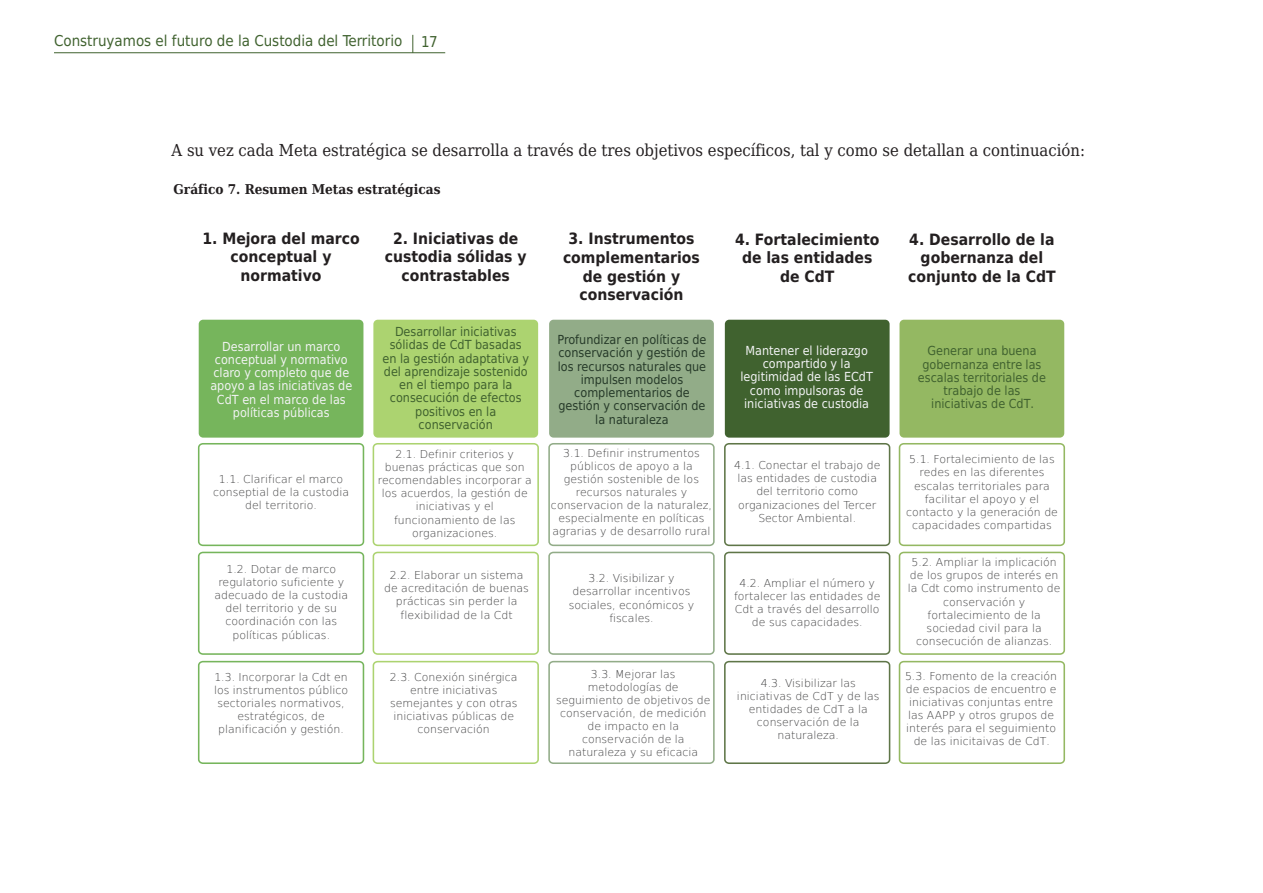
<style>
.page{position:relative;width:1263px;height:893px;background:#fff}
.page>*{position:absolute;margin:0;border:0;box-sizing:border-box;transform-origin:0 0}
.Texto{font:16.5px "DejaVu Serif Condensed";color:#231f20}
.t1{font:700 15.6px/18.8px "DejaVu Sans Condensed";color:#231f20;text-align:center}
.t2{font:15px "DejaVu Sans Condensed";color:#40622f}
.Texto-2{font:700 13.5px "DejaVu Serif Condensed";color:#231f20}
.t3{font:12.45px/13.2px "DejaVu Sans Condensed";color:#40622f;text-align:center}
.t4{font:12.45px/13.2px "DejaVu Sans Condensed";color:#f2f3f4;text-align:center}
.t5{font:12.45px/13.2px "DejaVu Sans Condensed";color:#263a29;text-align:center}
.t6{font:200 10.95px/13px "DejaVu Sans";color:#3e3e3f;text-align:center}
</style>
<div class="page">
<hr style="left:54px;top:52px;width:391px;height:1px;background:#40622f">
<svg style="left:413px;top:35px;width:1px;height:18px"></svg>
<div style="left:199px;top:320px;width:164px;height:118px;background:#76b55c;border-radius:4px"></div>
<svg style="left:198px;top:443px;width:166px;height:103px"></svg>
<svg style="left:198px;top:552px;width:166px;height:103px"></svg>
<svg style="left:198px;top:661px;width:166px;height:103px"></svg>
<div style="left:373px;top:320px;width:165px;height:118px;background:#acd370;border-radius:4px"></div>
<svg style="left:373px;top:443px;width:166px;height:103px"></svg>
<svg style="left:373px;top:552px;width:166px;height:103px"></svg>
<svg style="left:373px;top:661px;width:166px;height:103px"></svg>
<div style="left:725px;top:320px;width:164px;height:118px;background:#40622f;border-radius:4px"></div>
<svg style="left:724px;top:443px;width:166px;height:103px"></svg>
<svg style="left:724px;top:552px;width:166px;height:103px"></svg>
<svg style="left:724px;top:661px;width:166px;height:103px"></svg>
<div style="left:899px;top:320px;width:165px;height:118px;background:#94b862;border-radius:4px"></div>
<svg style="left:899px;top:443px;width:166px;height:103px"></svg>
<svg style="left:899px;top:552px;width:166px;height:103px"></svg>
<svg style="left:899px;top:661px;width:166px;height:103px"></svg>
<div style="left:549px;top:320px;width:165px;height:118px;background:#92ac88;border-radius:4px"></div>
<svg style="left:548px;top:443px;width:167px;height:103px"></svg>
<svg style="left:548px;top:552px;width:167px;height:103px"></svg>
<svg style="left:548px;top:661px;width:167px;height:103px"></svg>
<h3 class="t2" style="left:54px;top:28px;width:350px">Construyamos el futuro de la Custodia del Territorio</h3>
<h3 class="t2" style="left:421px;top:29px;width:18px">17</h3>
<p class="Texto" style="left:172px;top:138px;width:915px">A su vez cada Meta estratégica se desarrolla a través de tres objetivos específicos, tal y como se detallan a continuación:</p>
<p class="Texto-2" style="left:174px;top:178px;width:268px">Gráfico 7. Resumen Metas estratégicas</p>
<h2 class="t1" style="left:202px;top:228px;width:159px">1. Mejora del marco conceptual y normativo</h2>
<h2 class="t1" style="left:385px;top:228px;width:143px">2. Iniciativas de custodia sólidas y contrastables</h2>
<h2 class="t1" style="left:563px;top:229px;width:138px">3. Instrumentos complementarios de gestión y conservación</h2>
<h2 class="t1" style="left:735px;top:229px;width:146px">4. Fortalecimiento de las entidades de CdT</h2>
<h2 class="t1" style="left:908px;top:229px;width:149px">4. Desarrollo de la gobernanza del conjunto de la CdT</h2>
<p class="t4" style="left:210px;top:339px;width:143px">Desarrollar un marco conceptual y normativo claro y completo que de apoyo a las iniciativas de<br>CdT en el marco de las políticas públicas</p>
<p class="t6" style="left:213px;top:472px;width:137px">1.1. Clarificar el marco conseptial de la custodia del territorio.</p>
<p class="t6" style="left:215px;top:562px;width:135px">1.2. Dotar de marco regulatorio suficiente y adecuado de la custodia del territorio y de su coordinación con las políticas públicas.</p>
<p class="t6" style="left:214px;top:670px;width:136px">1.3. Incorporar la Cdt en los instrumentos público sectoriales normativos, estratégicos, de planificación y gestión.</p>
<p class="t3" style="left:382px;top:325px;width:148px">Desarrollar iniciativas sólidas de CdT basadas en la gestión adaptativa y del aprendizaje sostenido en el tiempo para la consecución de efectos positivos en la conservación</p>
<p class="t5" style="left:557px;top:333px;width:150px">Profundizar en políticas de conservación y gestión de los recursos naturales que impulsen modelos complementarios de gestión y conservación de la naturaleza</p>
<p class="t4" style="left:740px;top:343px;width:134px">Mantener el liderazgo compartido y la legitimidad de las ECdT como impulsoras de iniciativas de custodia</p>
<p class="t3" style="left:918px;top:344px;width:130px">Generar una buena gobernanza entre las escalas territoriales de trabajo de las iniciativas de CdT.</p>
<p class="t6" style="left:551px;top:446px;width:163px">3.1. Definir instrumentos públicos de apoyo a la gestión sostenible de los recursos naturales y conservacion de la naturalez, especialmente en políticas agrarias y de desarrollo rural</p>
<p class="t6" style="left:569px;top:571px;width:127px">3.2. Visibilizar y desarrollar incentivos sociales, económicos y fiscales.</p>
<p class="t6" style="left:378px;top:447px;width:155px">2.1. Definir criterios y buenas prácticas que son recomendables incorporar a los acuerdos, la gestión de iniciativas y el funcionamiento de las organizaciones.</p>
<p class="t6" style="left:734px;top:458px;width:148px">4.1. Conectar el trabajo de las entidades de custodia del territorio como organizaciones del Tercer<br>Sector Ambiental.</p>
<p class="t6" style="left:734px;top:576px;width:148px">4.2. Ampliar el número y fortalecer las entidades de<br>Cdt a través del desarrollo de sus capacidades.</p>
<p class="t6" style="left:384px;top:568px;width:146px">2.2. Elaborar un sistema de acreditación de buenas prácticas sin perder la flexibilidad de la Cdt</p>
<p class="t6" style="left:390px;top:670px;width:129px">2.3. Conexión sinérgica entre iniciativas semejantes y con otras iniciativas públicas de conservación</p>
<p class="t6" style="left:556px;top:667px;width:156px">3.3. Mejorar las metodologías de seguimiento de objetivos de conservación, de medición de impacto en la conservación de la naturaleza y su eficacia</p>
<p class="t6" style="left:737px;top:676px;width:144px">4.3. Visibilizar las iniciativas de CdT y de las entidades de CdT a la conservación de la naturaleza.</p>
<p class="t6" style="left:906px;top:452px;width:153px">5.1. Fortalecimiento de las redes en las diferentes escalas territoriales para facilitar el apoyo y el contacto y la generación de capacidades compartidas</p>
<p class="t6" style="left:908px;top:555px;width:154px">5.2. Ampliar la implicación de los grupos de interés en la Cdt como instrumento de conservación y fortalecimiento de la sociedad civil para la consecución de alianzas.</p>
<p class="t6" style="left:905px;top:669px;width:154px">5.3. Fomento de la creación de espacios de encuentro e iniciativas conjuntas entre las AAPP y otros grupos de interés para el seguimiento de las inicitaivas de CdT.</p>
</div>
